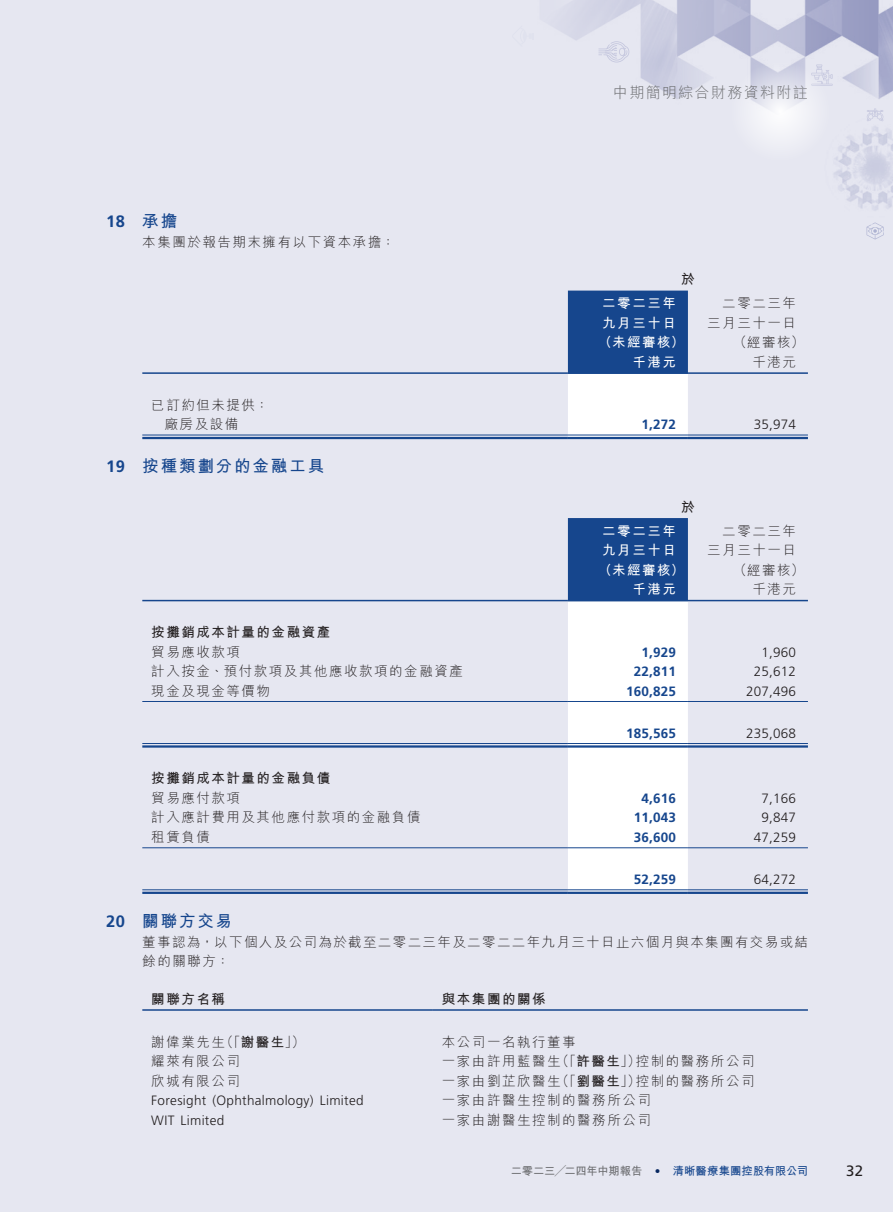
<style>
.page{position:relative;width:893px;height:1212px;background:#e6e7f1}
.page>*{position:absolute;margin:0;border:0;box-sizing:border-box;transform-origin:0 0}
._03_H1{font:700 16.5px "M Hei HK";letter-spacing:.115em;color:#16468d}
._03_H1-2{font:700 16.5px "Frutiger LT Std";color:#16468d}
.t1{font:300 15px "M Hei HK";letter-spacing:.09em;color:#6c6d70}
.t2{font:15px "Frutiger LT Std";color:#231f20}
._15_Table_Stub{font:300 13.5px "M Hei HK";letter-spacing:.115em;color:#231f20}
._01_Body_Text{font:300 13.5px "Frutiger LT Std";letter-spacing:.015em;color:#231f20}
._01_Body_Text-2{font:700 13.5px "Frutiger LT Std";letter-spacing:.015em;color:#16468d}
._12___P2{font:300 13.5px/19.5px "M Hei HK";letter-spacing:.1em;color:#231f20}
._15_Table_Stub-2{font:300 13.5px "Frutiger LT Std";letter-spacing:.025em;color:#231f20}
._01_Body_Text-3{font:700 13.5px/19.5px "M Hei HK";letter-spacing:.115em;color:#fff}
._01_Body_Text-4{font:300 13.5px/19.5px "M Hei HK";letter-spacing:.115em;color:#231f20;text-align:right}
._15_Table_Stub-3{font:700 13.5px "M Hei HK";letter-spacing:.115em;color:#231f20}
._13_____P4{font:300 13.5px "M Hei HK";letter-spacing:.115em;color:#231f20}
._01_Body_Text-5{font:700 13.5px "M Hei HK";color:#231f20}
.t3{font:700 11.25px "M Hei HK";letter-spacing:.005em;color:#16468d}
.t4{font:700 11.25px "M Hei HK";letter-spacing:-.01em;color:#6c6d70}
.t5{font:700 11.25px "Frutiger LT Std";color:#082861}
.s1{font-weight:700}
</style>
<div class="page">
<img style="left:553px;top:0;width:340px;height:99px">
<img style="left:828px;top:97px;width:65px;height:136px">
<svg style="left:598px;top:41px;width:31px;height:22px"></svg>
<svg style="left:867px;top:222px;width:17px;height:17px"></svg>
<svg style="left:811px;top:64px;width:22px;height:22px"></svg>
<svg style="left:867px;top:109px;width:16px;height:12px"></svg>
<svg style="left:729px;top:61px;width:101px;height:101px"></svg>
<svg style="left:568px;top:291px;width:120px;height:144px;background:#7994bd"></svg>
<hr style="left:142px;top:372px;width:426px;height:2px;background:#16468d">
<hr style="left:568px;top:372px;width:120px;height:2px;background:#16468d">
<hr style="left:688px;top:372px;width:120px;height:2px;background:#16468d">
<hr style="left:142px;top:435px;width:426px;height:1px;background:#16468d">
<hr style="left:142px;top:437px;width:426px;height:2px;background:#16468d">
<hr style="left:568px;top:435px;width:120px;height:1px;background:#16468d">
<hr style="left:568px;top:437px;width:120px;height:2px;background:#16468d">
<hr style="left:688px;top:435px;width:120px;height:1px;background:#16468d">
<hr style="left:688px;top:437px;width:120px;height:2px;background:#16468d">
<svg style="left:568px;top:518px;width:120px;height:374px;background:#c9d4e5"></svg>
<hr style="left:142px;top:600px;width:426px;height:1px;background:#16468d">
<hr style="left:568px;top:600px;width:120px;height:1px;background:#16468d">
<hr style="left:688px;top:600px;width:120px;height:1px;background:#16468d">
<hr style="left:142px;top:701px;width:426px;height:1px;background:#16468d">
<hr style="left:568px;top:701px;width:120px;height:1px;background:#16468d">
<hr style="left:688px;top:701px;width:120px;height:1px;background:#16468d">
<hr style="left:142px;top:743px;width:426px;height:1px;background:#16468d">
<hr style="left:142px;top:745px;width:426px;height:3px;background:#16468d">
<hr style="left:568px;top:743px;width:120px;height:1px;background:#16468d">
<hr style="left:568px;top:745px;width:120px;height:3px;background:#16468d">
<hr style="left:688px;top:743px;width:120px;height:1px;background:#16468d">
<hr style="left:688px;top:745px;width:120px;height:3px;background:#16468d">
<hr style="left:142px;top:847px;width:426px;height:1px;background:#16468d">
<hr style="left:568px;top:847px;width:120px;height:1px;background:#16468d">
<hr style="left:688px;top:847px;width:120px;height:1px;background:#16468d">
<hr style="left:142px;top:889px;width:426px;height:1px;background:#16468d">
<hr style="left:142px;top:892px;width:426px;height:2px;background:#16468d">
<hr style="left:568px;top:889px;width:120px;height:1px;background:#16468d">
<hr style="left:568px;top:892px;width:120px;height:2px;background:#16468d">
<hr style="left:688px;top:889px;width:120px;height:1px;background:#16468d">
<hr style="left:688px;top:892px;width:120px;height:2px;background:#16468d">
<hr style="left:142px;top:1009px;width:291px;height:2px;background:#16468d">
<hr style="left:433px;top:1009px;width:375px;height:2px;background:#16468d">
<p class="t1" style="left:613px;top:82px;width:196px">中期簡明綜合財務資料附註</p>
<p class="_03_H1-2" style="left:106px;top:212px;width:20px">18</p>
<p class="_03_H1-2" style="left:106px;top:457px;width:20px">19</p>
<p class="_03_H1-2" style="left:106px;top:912px;width:20px">20</p>
<p class="_03_H1" style="left:142px;top:209px;width:36px">承擔</p>
<p class="_13_____P4" style="left:142px;top:232px;width:254px">本集團於報告期末擁有以下資本承擔：</p>
<p class="_15_Table_Stub" style="left:151px;top:395px;width:119px">已訂約但未提供：</p>
<p class="_15_Table_Stub" style="left:165px;top:415px;width:75px">廠房及設備</p>
<p class="_03_H1" style="left:142px;top:454px;width:183px">按種類劃分的金融工具</p>
<p class="_15_Table_Stub-3" style="left:151px;top:622px;width:180px">按攤銷成本計量的金融資產</p>
<p class="_15_Table_Stub" style="left:151px;top:642px;width:90px">貿易應收款項</p>
<p class="_15_Table_Stub" style="left:151px;top:662px;width:313px">計入按金、預付款項及其他應收款項的金融資產</p>
<p class="_15_Table_Stub" style="left:151px;top:681px;width:120px">現金及現金等價物</p>
<p class="_15_Table_Stub-3" style="left:151px;top:769px;width:180px">按攤銷成本計量的金融負債</p>
<p class="_15_Table_Stub" style="left:151px;top:788px;width:90px">貿易應付款項</p>
<p class="_15_Table_Stub" style="left:151px;top:808px;width:271px">計入應計費用及其他應付款項的金融負債</p>
<p class="_15_Table_Stub" style="left:151px;top:827px;width:60px">租賃負債</p>
<p class="_03_H1" style="left:142px;top:909px;width:92px">關聯方交易</p>
<p class="_01_Body_Text-5" style="left:681px;top:270px;width:15px">於</p>
<p class="_01_Body_Text-3" style="left:602px;top:293px;width:75px">二零二三年九月三十日</p>
<p class="_01_Body_Text-4" style="left:707px;top:293px;width:90px">二零二三年三月三十一日</p>
<p class="_01_Body_Text-4" style="left:733px;top:332px;width:72px">（經審核(</p>
<p class="_01_Body_Text-3" style="left:598px;top:332px;width:87px">（未經審核）</p>
<p class="_01_Body_Text-3" style="left:632px;top:351px;width:45px">千港元</p>
<p class="_01_Body_Text-2" style="left:641px;top:416px;width:36px">1,272</p>
<p class="_01_Body_Text-5" style="left:681px;top:497px;width:15px">於</p>
<p class="_01_Body_Text-4" style="left:752px;top:352px;width:45px">千港元</p>
<p class="_01_Body_Text" style="left:754px;top:417px;width:44px">35,974</p>
<p class="_01_Body_Text-3" style="left:602px;top:520px;width:75px">二零二三年九月三十日</p>
<p class="_01_Body_Text-4" style="left:707px;top:521px;width:90px">二零二三年三月三十一日</p>
<p class="_01_Body_Text-4" style="left:733px;top:560px;width:72px">（經審核(</p>
<p class="_01_Body_Text-3" style="left:598px;top:559px;width:87px">（未經審核）</p>
<p class="_01_Body_Text-3" style="left:632px;top:579px;width:45px">千港元</p>
<p class="_01_Body_Text-4" style="left:752px;top:579px;width:45px">千港元</p>
<p class="_01_Body_Text-2" style="left:641px;top:644px;width:36px">1,929</p>
<p class="_01_Body_Text" style="left:761px;top:644px;width:36px">1,960</p>
<p class="_01_Body_Text-2" style="left:634px;top:663px;width:44px">22,811</p>
<p class="_01_Body_Text" style="left:754px;top:664px;width:44px">25,612</p>
<p class="_01_Body_Text-2" style="left:626px;top:683px;width:51px">160,825</p>
<p class="_01_Body_Text" style="left:746px;top:683px;width:51px">207,496</p>
<p class="_01_Body_Text-2" style="left:626px;top:725px;width:51px">185,565</p>
<p class="_01_Body_Text" style="left:746px;top:725px;width:51px">235,068</p>
<p class="_01_Body_Text-2" style="left:641px;top:790px;width:36px">4,616</p>
<p class="_01_Body_Text" style="left:761px;top:791px;width:36px">7,166</p>
<p class="_01_Body_Text-2" style="left:634px;top:810px;width:44px">11,043</p>
<p class="_01_Body_Text" style="left:761px;top:810px;width:36px">9,847</p>
<p class="_01_Body_Text-2" style="left:634px;top:829px;width:44px">36,600</p>
<p class="_01_Body_Text" style="left:754px;top:830px;width:44px">47,259</p>
<p class="_01_Body_Text-2" style="left:634px;top:871px;width:44px">52,259</p>
<p class="_01_Body_Text" style="left:754px;top:872px;width:44px">64,272</p>
<p class="_12___P2" style="left:142px;top:931px;width:667px">董事認為，以下個人及公司為於截至二零二三年及二零二二年九月三十日止六個月與本集團有交易或結餘的關聯方：</p>
<p class="_15_Table_Stub-3" style="left:442px;top:989px;width:105px">與本集團的關係</p>
<p class="_15_Table_Stub-3" style="left:151px;top:989px;width:75px">關聯方名稱</p>
<p class="_15_Table_Stub" style="left:220px;top:1032px;width:86px">（「<span class="s1">謝醫生</span>」）</p>
<p class="_15_Table_Stub" style="left:151px;top:1032px;width:75px">謝偉業先生</p>
<p class="_15_Table_Stub" style="left:442px;top:1032px;width:135px">本公司一名執行董事</p>
<p class="_15_Table_Stub" style="left:151px;top:1051px;width:90px">耀萊有限公司</p>
<p class="_15_Table_Stub" style="left:556px;top:1051px;width:86px">（「<span class="s1">許醫生</span>」）</p>
<p class="_15_Table_Stub" style="left:636px;top:1051px;width:120px">控制的醫務所公司</p>
<p class="_15_Table_Stub" style="left:442px;top:1051px;width:120px">一家由許用藍醫生</p>
<p class="_15_Table_Stub" style="left:151px;top:1071px;width:90px">欣城有限公司</p>
<p class="_15_Table_Stub" style="left:556px;top:1071px;width:86px">（「<span class="s1">劉醫生</span>」）</p>
<p class="_15_Table_Stub" style="left:442px;top:1071px;width:120px">一家由劉芷欣醫生</p>
<p class="_15_Table_Stub" style="left:636px;top:1071px;width:120px">控制的醫務所公司</p>
<p class="_15_Table_Stub-2" style="left:151px;top:1093px;width:214px">Foresight (Ophthalmology) Limited</p>
<p class="_15_Table_Stub" style="left:442px;top:1090px;width:211px">一家由許醫生控制的醫務所公司</p>
<p class="_15_Table_Stub-2" style="left:151px;top:1112px;width:75px">WIT Limited</p>
<p class="_15_Table_Stub" style="left:442px;top:1110px;width:211px">一家由謝醫生控制的醫務所公司</p>
<p class="t4" style="left:511px;top:1163px;width:133px">二零二三╱二四年中期報告</p>
<p class="t5" style="left:655px;top:1165px;width:7px">•</p>
<p class="t3" style="left:673px;top:1163px;width:137px">清晰醫療集團控股有限公司</p>
<p class="t2" style="left:846px;top:1162px;width:18px">32</p>
</div>
